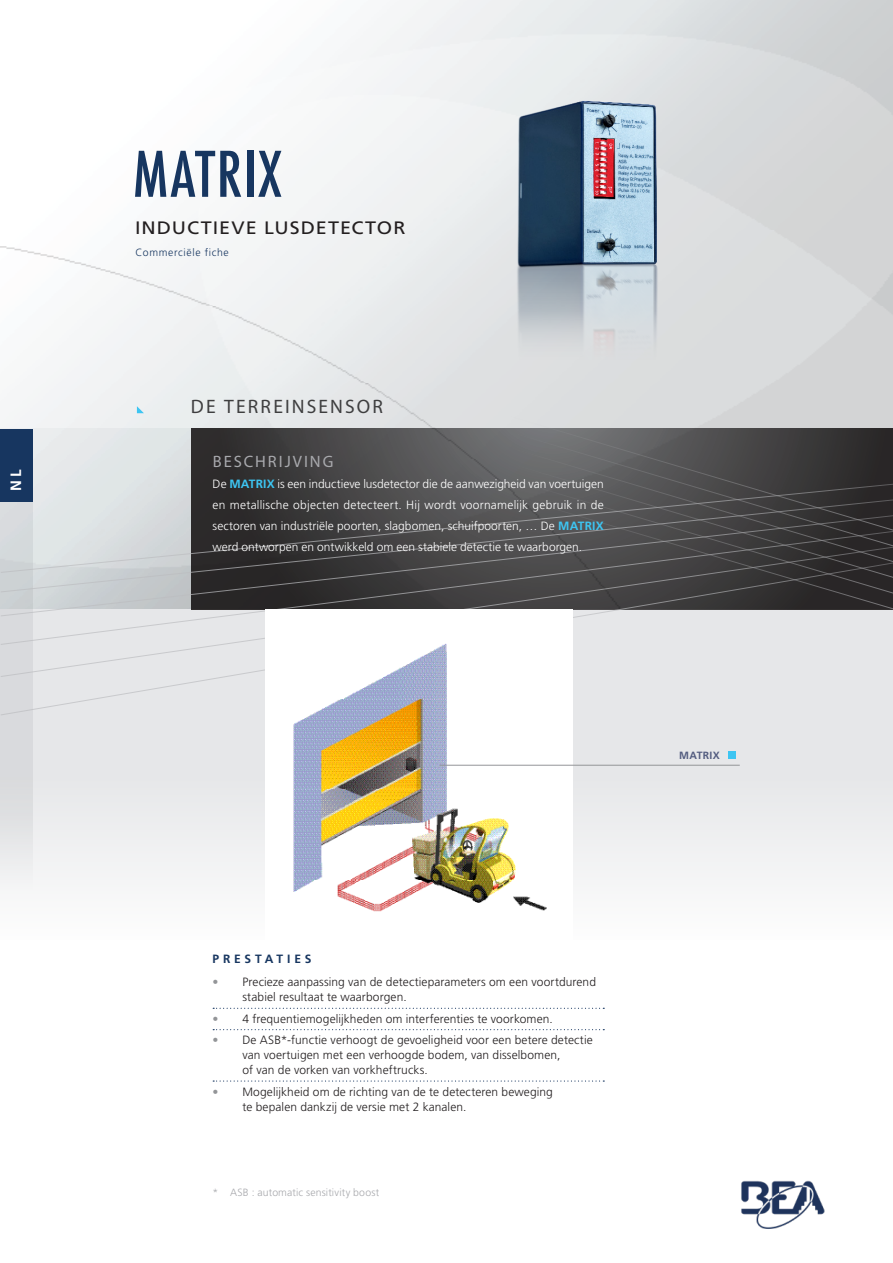
<style>
.page{position:relative;width:893px;height:1263px;background:#fff}
.page>*{position:absolute;margin:0;border:0;box-sizing:border-box;transform-origin:0 0}
.t1{font:500 69px "Futura PT Cond";letter-spacing:.025em;color:#173660}
.body{font:19.5px "Myriad Pro";letter-spacing:.11em;color:#3e3e3f}
.PRODUIT-explic_enNOI{font:18px "Frutiger LT Std";letter-spacing:.05em;color:#231f20;scale:1.1 1}
.titre{font:16.5px "Myriad Pro";letter-spacing:.12em;color:#a8a9ad}
.titre-2{font:700 15px "Frutiger LT Std";color:#fff}
.body-2{font:300 12px/15px "Frutiger LT Std";letter-spacing:.005em;color:#231f20}
.body-3{font:300 12px/21px "Frutiger LT Std";color:#fff;text-align:justify}
.titre-3{font:700 12px "Frutiger LT Std";letter-spacing:.315em;color:#173660}
.body-4{font:300 10.5px "Frutiger LT Std";letter-spacing:.015em;color:#a8a9ad}
.titre-4{font:300 10.5px "Frutiger LT Std";letter-spacing:.065em;color:#173660}
.body-5{font:700 10.5px "Frutiger LT Std";letter-spacing:.03em;color:#545d80}
.s1{font-weight:700;color:#3dc5f2}
.s2{color:#939598}
</style>
<div class="page">
<img style="left:0;top:0;width:893px;height:429px">
<svg style="left:33px;top:715px;width:860px;height:165px;fill:#e9eaec"></svg>
<svg style="left:0;top:715px;width:33px;height:172px;background:#e0e1e3"></svg>
<svg style="left:0;top:484px;width:215px;height:63px;background:#c6cacb"></svg>
<svg style="left:0;top:677px;width:893px;height:38px;background:#e5e6e8"></svg>
<svg style="left:0;top:547px;width:893px;height:130px;background:#d9dadc"></svg>
<svg style="left:215px;top:328px;width:678px;height:63px;background:#dfe1e2"></svg>
<svg style="left:215px;top:594px;width:678px;height:15px;background:#383637"></svg>
<svg style="left:215px;top:391px;width:678px;height:203px;background:#616162"></svg>
<div style="left:0;top:429px;width:33px;height:72px;background:#173660"></div>
<img style="left:511px;top:98px;width:151px;height:300px">
<img style="left:741px;top:1180px;width:84px;height:49px">
<img style="left:266px;top:609px;width:306px;height:303px">
<svg style="left:213px;top:1008px;width:391px;height:1px"></svg>
<svg style="left:213px;top:1029px;width:391px;height:1px"></svg>
<svg style="left:213px;top:1080px;width:391px;height:1px"></svg>
<svg style="left:137px;top:406px;width:7px;height:7px"></svg>
<hr style="left:440px;top:765px;width:300px;height:1px;background:#939598">
<div style="left:728px;top:752px;width:7px;height:7px;background:#3dc5f2"></div>
<p class="titre-2" style="left:7px;top:491px;width:23px;rotate:-90deg">NL</p>
<p class="t1" style="left:133px;top:133px;width:150px">MATRIX</p>
<p class="PRODUIT-explic_enNOI" style="left:135px;top:217px;width:247px">INDUCTIEVE LUSDETECTOR</p>
<p class="titre-4" style="left:136px;top:246px;width:95px">Commerciële fiche</p>
<p class="body" style="left:191px;top:395px;width:194px">DE TERREINSENSOR</p>
<p class="titre" style="left:213px;top:451px;width:122px">BESCHRIJVING</p>
<p class="body-3" style="left:213px;top:473px;width:393px">De <span class="s1">MATRIX</span> is een inductieve lusdetector die de aanwezigheid van voertuigen en metallische objecten detecteert. Hij wordt voornamelijk gebruik in de sectoren van industriële poorten, slagbomen, schuifpoorten, … De <span class="s1">MATRIX </span>werd ontworpen en ontwikkeld om een stabiele detectie te waarborgen.</p>
<p class="titre-3" style="left:213px;top:952px;width:100px">PRESTATIES</p>
<p class="body-2" style="left:242px;top:975px;width:355px;text-indent:-30px"><span class="s2">•</span> Precieze aanpassing van de detectieparameters om een voortdurend stabiel resultaat te waarborgen.</p>
<p class="body-2" style="left:213px;top:1011px;width:342px"><span class="s2">•</span> 4 frequentiemogelijkheden om interferenties te voorkomen.</p>
<p class="body-2" style="left:242px;top:1033px;width:352px;text-indent:-30px"><span class="s2">•</span> De ASB*-functie verhoogt de gevoeligheid voor een betere detectie van voertuigen met een verhoogde bodem, van disselbomen,<br>of van de vorken van vorkheftrucks.</p>
<p class="body-2" style="left:242px;top:1084px;width:312px;text-indent:-30px"><span class="s2">•</span> Mogelijkheid om de richting van de te detecteren beweging te bepalen dankzij de versie met 2 kanalen.</p>
<p class="body-4" style="left:213px;top:1186px;width:168px">* ASB : automatic sensitivity boost</p>
<p class="body-5" style="left:679px;top:749px;width:42px">MATRIX</p>
</div>
